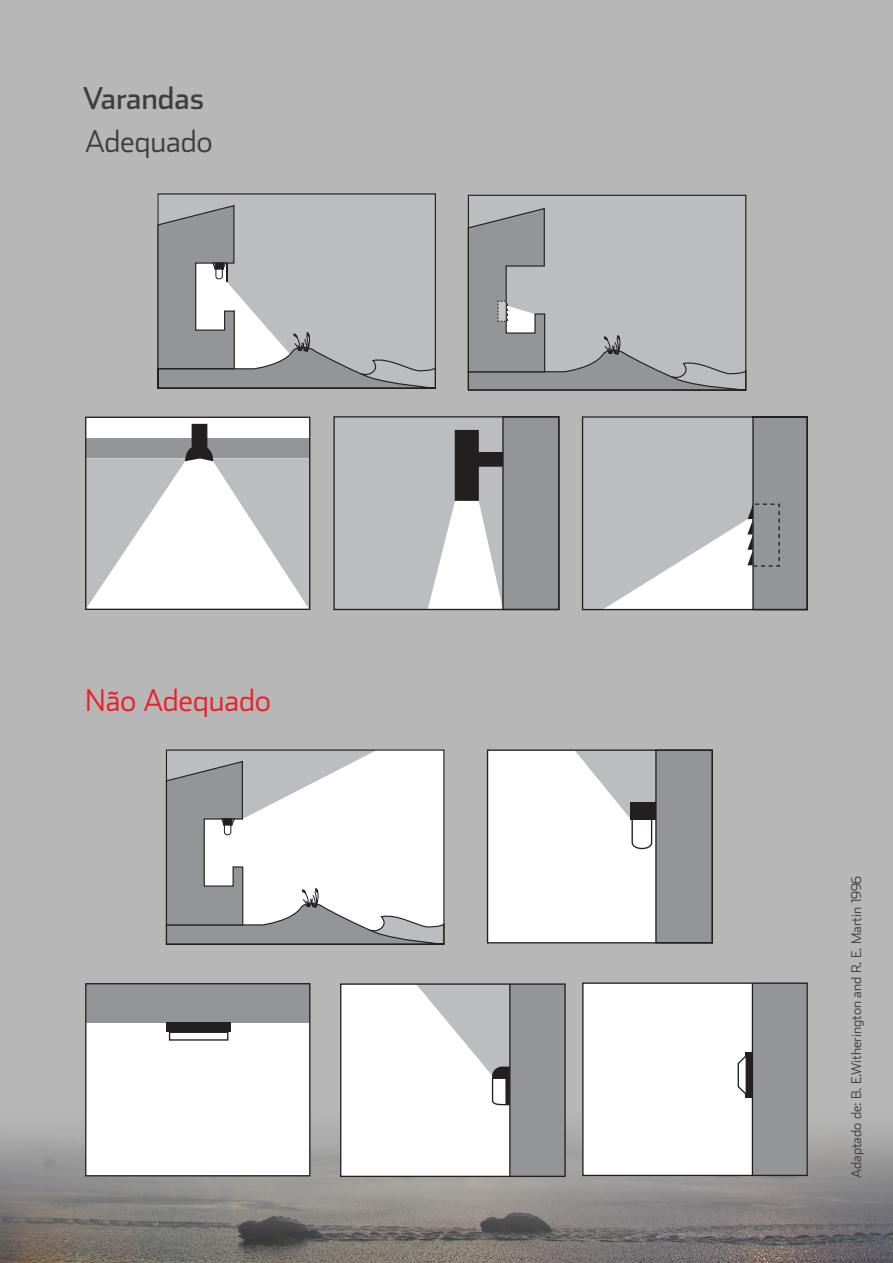
<style>
.page{position:relative;width:893px;height:1263px;background:#fff}
.page>*{position:absolute;margin:0;border:0;box-sizing:border-box;transform-origin:0 0}
.t1{font:300 30px "Stainless";color:#ee1d23}
.t2{font:300 30px "Stainless";color:#3e3e3f}
.t3{font:30px "Stainless";color:#3e3e3f}
.t4{font:300 13.5px "Stainless";color:#3e3e3f}
</style>
<div class="page">
<img style="left:0;top:0;width:893px;height:1263px">
<svg style="left:157px;top:193px;width:279px;height:11px;background:#aaaaad"></svg>
<svg style="left:157px;top:204px;width:279px;height:185px;background:#b1b2b5"></svg>
<svg style="left:166px;top:750px;width:278px;height:195px"></svg>
<svg style="left:468px;top:194px;width:278px;height:197px;background:#acaeb0"></svg>
<div style="left:498px;top:301px;width:8px;height:21px;background:#c7c8ca"></div>
<div style="left:86px;top:418px;width:224px;height:192px;background:#fff"></div>
<svg style="left:86px;top:424px;width:224px;height:186px"></svg>
<div style="left:86px;top:984px;width:224px;height:192px;background:#fff"></div>
<div style="left:86px;top:983px;width:224px;height:39px;background:#939598"></div>
<div style="left:85px;top:983px;width:225px;height:193px;border:1px solid #231f20"></div>
<div style="left:167px;top:1022px;width:64px;height:10px;background:#231f20"></div>
<div style="left:169px;top:1031px;width:59px;height:9px;background:#fff;border:1px solid #231f20"></div>
<svg style="left:340px;top:982px;width:226px;height:196px"></svg>
<svg style="left:582px;top:982px;width:226px;height:196px"></svg>
<svg style="left:335px;top:418px;width:167px;height:190px"></svg>
<div style="left:503px;top:417px;width:56px;height:192px;background:#939598"></div>
<div style="left:502px;top:416px;width:57px;height:194px;border:1px solid #231f20"></div>
<div style="left:333px;top:416px;width:226px;height:194px;border:1px solid #231f20"></div>
<svg style="left:582px;top:416px;width:226px;height:194px;background:#b7b8ba"></svg>
<svg style="left:487px;top:749px;width:226px;height:195px"></svg>
<div style="left:631px;top:802px;width:25px;height:18px;background:#231f20"></div>
<p class="t3" style="left:83px;top:80px;width:123px">Varandas</p>
<p class="t2" style="left:85px;top:124px;width:129px">Adequado</p>
<p class="t1" style="left:85px;top:682px;width:187px">Não Adequado</p>
<p class="t4" style="left:848px;top:1178px;width:304px;rotate:-90deg">Adaptado de: B. E.Witherington and R. E. Martin 1996</p>
</div>
